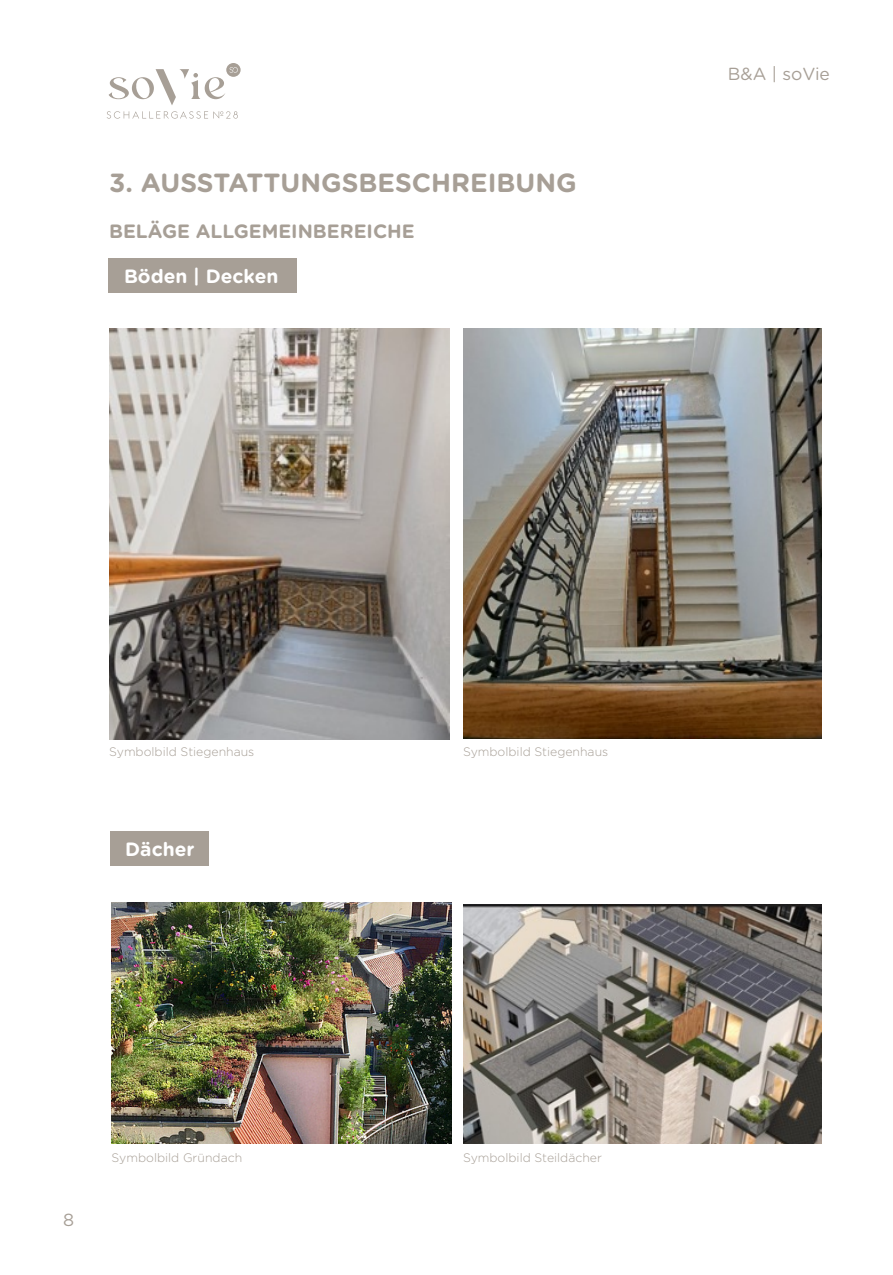
<style>
.page{position:relative;width:893px;height:1275px;background:#fff}
.page>*{position:absolute;margin:0;border:0;box-sizing:border-box;transform-origin:0 0}
.t1{font:700 26.25px "Gotham Rounded";color:#a79f96}
.t2{font:700 19.25px "Gotham Rounded";color:#a79f96}
.t3{font:700 19.25px "Gotham Rounded";color:#fff}
.t4{font:17.5px "Gotham Rounded";color:#a79f96}
.t5{font:300 12.25px "Gotham Rounded";color:#a79f96}
</style>
<div class="page">
<div style="left:109px;top:832px;width:99px;height:34px;background:#a79f96"></div>
<div style="left:108px;top:259px;width:188px;height:34px;background:#a79f96"></div>
<img style="left:109px;top:329px;width:341px;height:411px">
<img style="left:463px;top:329px;width:359px;height:409px">
<img style="left:112px;top:902px;width:339px;height:242px">
<img style="left:463px;top:904px;width:359px;height:240px">
<svg style="left:109px;top:63px;width:132px;height:42px"></svg>
<svg style="left:107px;top:111px;width:131px;height:8px"></svg>
<h1 class="t1" style="left:109px;top:164px;width:469px">3. AUSSTATTUNGSBESCHREIBUNG</h1>
<h2 class="t2" style="left:109px;top:217px;width:307px">BELÄGE ALLGEMEINBEREICHE</h2>
<h2 class="t3" style="left:124px;top:262px;width:156px">Böden | Decken</h2>
<h3 class="t4" style="left:728px;top:62px;width:104px">B&amp;A | soVie</h3>
<p class="t5" style="left:109px;top:743px;width:147px">Symbolbild Stiegenhaus</p>
<h2 class="t3" style="left:125px;top:835px;width:71px">Dächer</h2>
<p class="t5" style="left:463px;top:743px;width:147px">Symbolbild Stiegenhaus</p>
<h3 class="t4" style="left:63px;top:1208px;width:13px">8</h3>
<p class="t5" style="left:112px;top:1149px;width:132px">Symbolbild Gründach</p>
<p class="t5" style="left:463px;top:1149px;width:140px">Symbolbild Steildächer</p>
</div>
